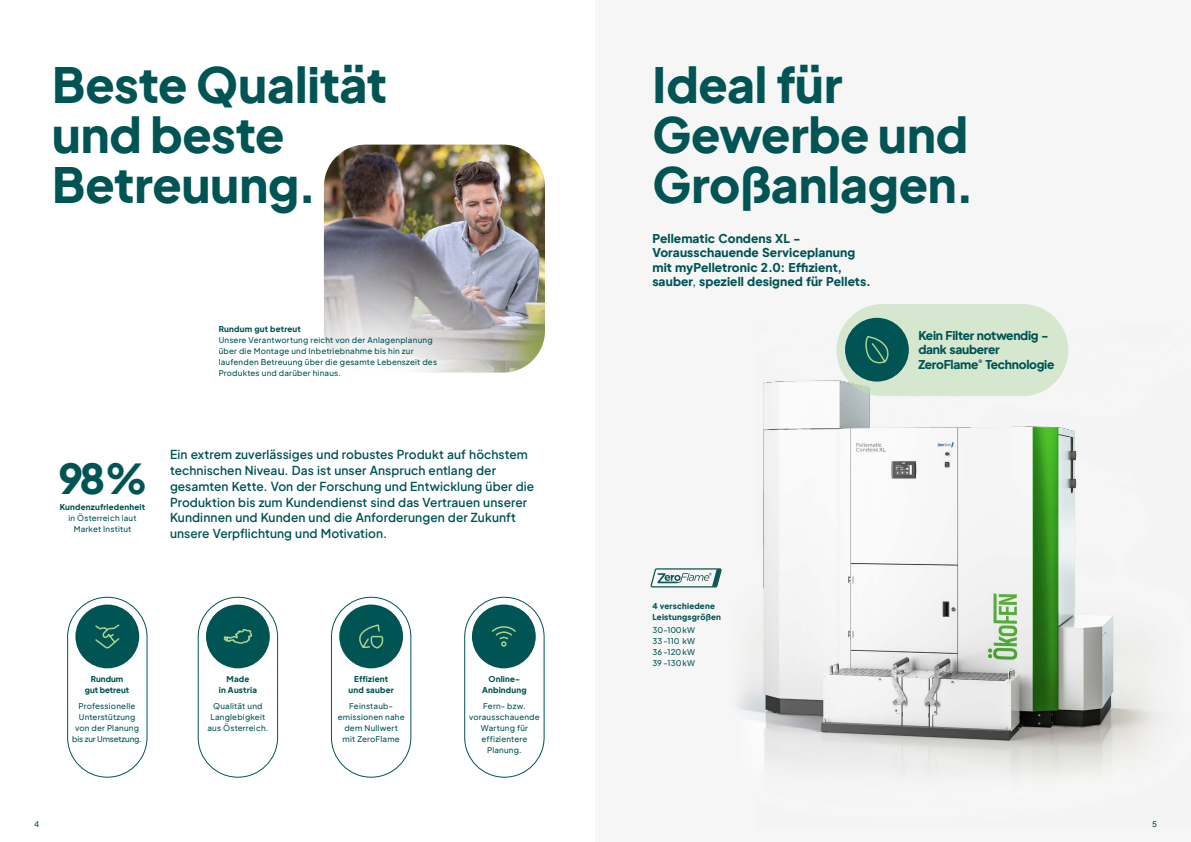
<style>
.page{position:relative;width:1191px;height:842px;background:#fff}
.page>*{position:absolute;margin:0;border:0;box-sizing:border-box;transform-origin:0 0}
.t1{font:800 48px/50px "Plus Jakarta Sans";letter-spacing:-.005em;color:#005454}
.t2{font:800 40.7px "Plus Jakarta Sans";color:#005454}
.t3{font:600 12px/16px "Plus Jakarta Sans";letter-spacing:.005em;color:#005454}
.t4{font:800 12px/14.5px "Plus Jakarta Sans";letter-spacing:.005em;color:#005454}
.t5{font:800 12px/14.5px "Plus Jakarta Sans";letter-spacing:-.025em;color:#005454}
.t6{font:500 8px/11px "Plus Jakarta Sans";letter-spacing:.025em;color:#005454;text-align:center}
.t7{font:800 8px/11px "Plus Jakarta Sans";letter-spacing:.02em;color:#005454;text-align:center}
.t8{font:800 8px/11px "Plus Jakarta Sans";letter-spacing:-.005em;color:#005454;text-align:center}
.s1{font-weight:500}
</style>
<div class="page">
<div style="left:595px;top:0;width:596px;height:842px;background:#f6f6f6"></div>
<img style="left:721px;top:327px;width:438px;height:449px">
<div style="left:836px;top:304px;width:232px;height:92px;background:#d6e7d0;border-radius:46px"></div>
<img style="left:324px;top:145px;width:221px;height:185px">
<svg style="left:189px;top:242px;width:373px;height:306px"></svg>
<div style="left:67px;top:597px;width:80px;height:180px;border:1px solid #005454;border-radius:40px"></div>
<div style="left:198px;top:597px;width:80px;height:180px;border:1px solid #005454;border-radius:40px"></div>
<div style="left:331px;top:597px;width:80px;height:180px;border:1px solid #005454;border-radius:40px"></div>
<div style="left:464px;top:597px;width:80px;height:180px;border:1px solid #005454;border-radius:40px"></div>
<div style="left:75px;top:604px;width:64px;height:64px;background:#005454;border-radius:50%"></div>
<div style="left:206px;top:604px;width:64px;height:64px;background:#005454;border-radius:50%"></div>
<div style="left:339px;top:604px;width:64px;height:64px;background:#005454;border-radius:50%"></div>
<div style="left:472px;top:604px;width:64px;height:64px;background:#005454;border-radius:50%"></div>
<svg style="left:223px;top:629px;width:30px;height:15px"></svg>
<svg style="left:95px;top:624px;width:25px;height:25px"></svg>
<svg style="left:492px;top:626px;width:24px;height:21px"></svg>
<svg style="left:359px;top:625px;width:25px;height:24px"></svg>
<svg style="left:650px;top:568px;width:71px;height:19px"></svg>
<div style="left:845px;top:318px;width:64px;height:64px;background:#005454;border-radius:50%"></div>
<svg style="left:865px;top:336px;width:24px;height:28px"></svg>
<h1 class="t1" style="left:52px;top:54px;width:336px">Beste Qualität und beste<br>Betreuung.</h1>
<p class="t7" style="left:219px;top:323px;width:84px">Rundum gut betreut</p>
<p class="t6" style="left:219px;top:334px;width:220px;text-align:left">Unsere Verantwortung reicht von der Anlagenplanung über die Montage und Inbetriebnahme bis hin zur laufenden Betreuung über die gesamte Lebenszeit des Produktes und darüber hinaus.</p>
<h2 class="t2" style="left:58px;top:441px;width:91px">98 %</h2>
<p class="t7" style="left:60px;top:501px;width:87px">Kundenzufriedenheit</p>
<p class="t6" style="left:68px;top:512px;width:70px">in Österreich laut<br>Market Institut</p>
<p class="t3" style="left:170px;top:445px;width:366px">Ein extrem zuverlässiges und robustes Produkt auf höchstem technischen Niveau. Das ist unser Anspruch entlang der gesamten Kette. Von der Forschung und Entwicklung über die Produktion bis zum Kundendienst sind das Vertrauen unserer Kundinnen und Kunden und die Anforderungen der Zukunft unsere Verpflichtung und Motivation.</p>
<p class="t8" style="left:85px;top:672px;width:46px">Rundum gut betreut</p>
<p class="t6" style="left:72px;top:700px;width:71px">Professionelle<br>Unterstützung von der Planung bis zur Umsetzung.</p>
<p class="t7" style="left:219px;top:672px;width:40px">Made<br>in Austria</p>
<p class="t6" style="left:207px;top:700px;width:62px">Qualität und<br>Langlebigkeit aus Österreich.</p>
<p class="t7" style="left:348px;top:672px;width:47px">Effizient und sauber</p>
<p class="t6" style="left:338px;top:700px;width:68px">Feinstaub&shy;emissionen nahe dem Nullwert mit ZeroFlame</p>
<p class="t7" style="left:482px;top:672px;width:46px">Online-<br>Anbindung</p>
<p class="t6" style="left:469px;top:700px;width:72px">Fern- bzw. vorausschauende<br>Wartung für effizientere<br>Planung.</p>
<h1 class="t1" style="left:652px;top:54px;width:324px">Ideal für<br>Gewerbe und<br>Großanlagen.</h1>
<h3 class="t4" style="left:652px;top:229px;width:220px">Pellematic Condens XL - Vorausschauende Serviceplanung mit myPelletronic 2.0: Effizient, sauber<span class="s1">,</span> speziell designed für Pellets.</h3>
<p class="t7" style="left:652px;top:600px;width:70px;text-align:left">4 verschiedene<br>Leistungsgrößen</p>
<p class="t6" style="left:652px;top:624px;width:44px;text-align:justify">30-100kW 33-110 kW 36-120kW 39 -130kW</p>
<h3 class="t5" style="left:918px;top:326px;width:137px">Kein Filter notwendig - dank sauberer<br>ZeroFlame<sup>®</sup> Technologie</h3>
<p class="t6" style="left:34px;top:818px;width:7px">4</p>
<p class="t6" style="left:1152px;top:818px;width:6px">5</p>
</div>
